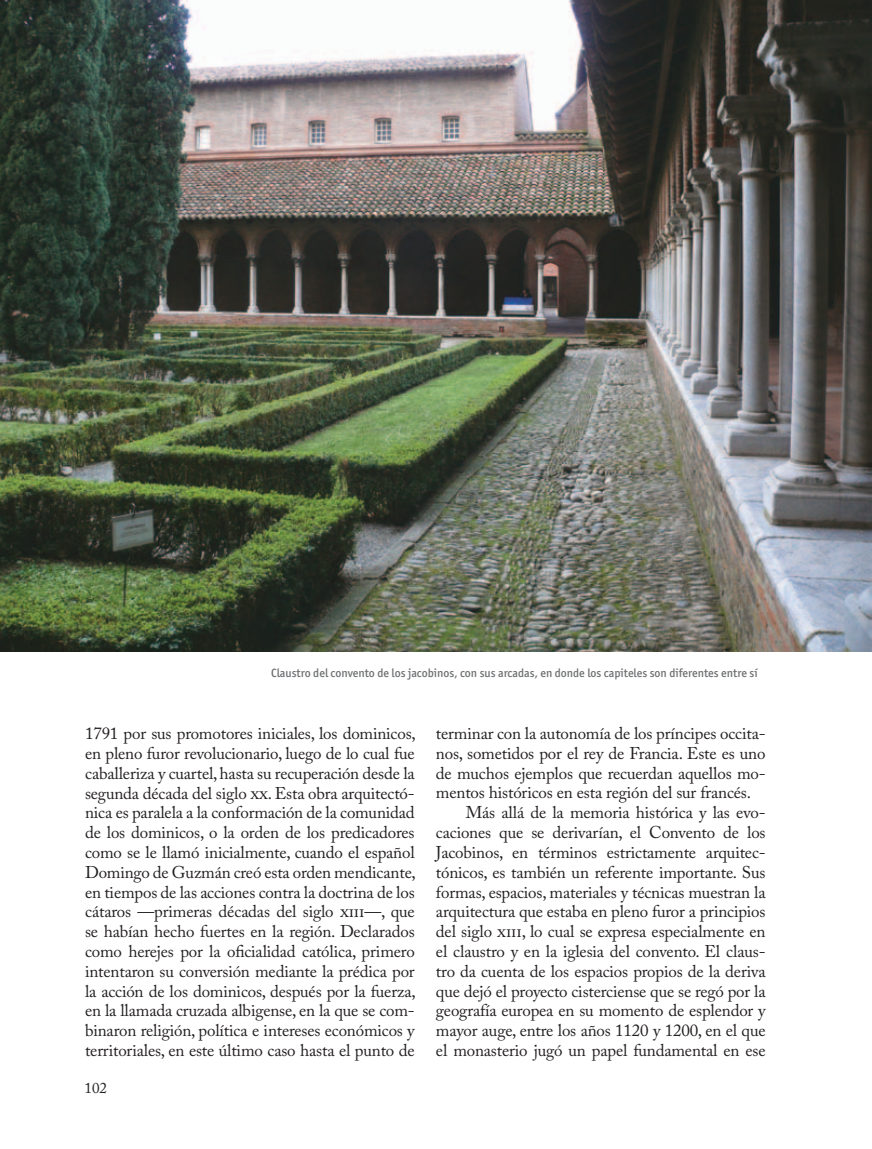
<style>
.page{position:relative;width:872px;height:1149px;background:#fff}
.page>*{position:absolute;margin:0;border:0;box-sizing:border-box;transform-origin:0 0}
.t1{font:16.95px/19.8px "Adobe Caslon Pro";letter-spacing:-.01em;color:#231f20;text-align:justify}
.t2{font:15px "Adobe Caslon Pro";color:#231f20}
.t3{font:500 12px "Officina Sans ITC";color:#6d6f71}
</style>
<div class="page">
<img style="left:0;top:0;width:872px;height:651px">
<p class="t3" style="left:271px;top:666px;width:488px">Claustro del convento de los jacobinos, con sus arcadas, en donde los capiteles son diferentes entre sí</p>
<p class="t1" style="left:85px;top:723px;width:332px">1791 por sus promotores iniciales, los dominicos, en pleno furor revolucionario, luego de lo cual fue caballeriza y cuartel, hasta su recuperación desde la segunda década del siglo xx. Esta obra arquitectó&shy;nica es paralela a la conformación de la comunidad de los dominicos, o la orden de los predicadores como se le llamó inicialmente, cuando el español Domingo de Guzmán creó esta orden mendicante, en tiempos de las acciones contra la doctrina de los cátaros —primeras décadas del siglo xiii—, que se habían hecho fuertes en la región. Declarados como herejes por la oficialidad católica, primero intentaron su conversión mediante la prédica por la acción de los dominicos, después por la fuerza, en la llamada cruzada albigense, en la que se com&shy;binaron religión, política e intereses económicos y territoriales, en este último caso hasta el punto de</p>
<p class="t1" style="left:436px;top:723px;width:331px">terminar con la autonomía de los príncipes occita-</p>
<p class="t1" style="left:436px;top:742px;width:331px">nos, sometidos por el rey de Francia. Este es uno</p>
<p class="t1" style="left:436px;top:762px;width:331px">de muchos ejemplos que recuerdan aquellos mo-</p>
<p class="t1" style="left:436px;top:782px;width:317px">mentos históricos en esta región del sur francés.</p>
<p class="t1" style="left:466px;top:802px;width:301px">Más allá de la memoria histórica y las evo-</p>
<p class="t1" style="left:436px;top:822px;width:331px">caciones que se derivarían, el Convento de los</p>
<p class="t1" style="left:436px;top:841px;width:331px">Jacobinos, en términos estrictamente arquitec-</p>
<p class="t1" style="left:436px;top:861px;width:331px">tónicos, es también un referente importante. Sus</p>
<p class="t1" style="left:436px;top:881px;width:331px">formas, espacios, materiales y técnicas muestran la</p>
<p class="t1" style="left:436px;top:901px;width:331px">arquitectura que estaba en pleno furor a principios</p>
<p class="t1" style="left:436px;top:921px;width:331px">del siglo xiii, lo cual se expresa especialmente en</p>
<p class="t1" style="left:436px;top:940px;width:331px">el claustro y en la iglesia del convento. El claus-</p>
<p class="t1" style="left:436px;top:960px;width:331px">tro da cuenta de los espacios propios de la deriva</p>
<p class="t1" style="left:436px;top:980px;width:331px">que dejó el proyecto cisterciense que se regó por la</p>
<p class="t1" style="left:436px;top:1000px;width:331px">geografía europea en su momento de esplendor y</p>
<p class="t1" style="left:436px;top:1020px;width:331px">mayor auge, entre los años 1120 y 1200, en el que</p>
<p class="t1" style="left:436px;top:1039px;width:331px">el monasterio jugó un papel fundamental en ese</p>
<p class="t2" style="left:84px;top:1078px;width:24px">102</p>
</div>
